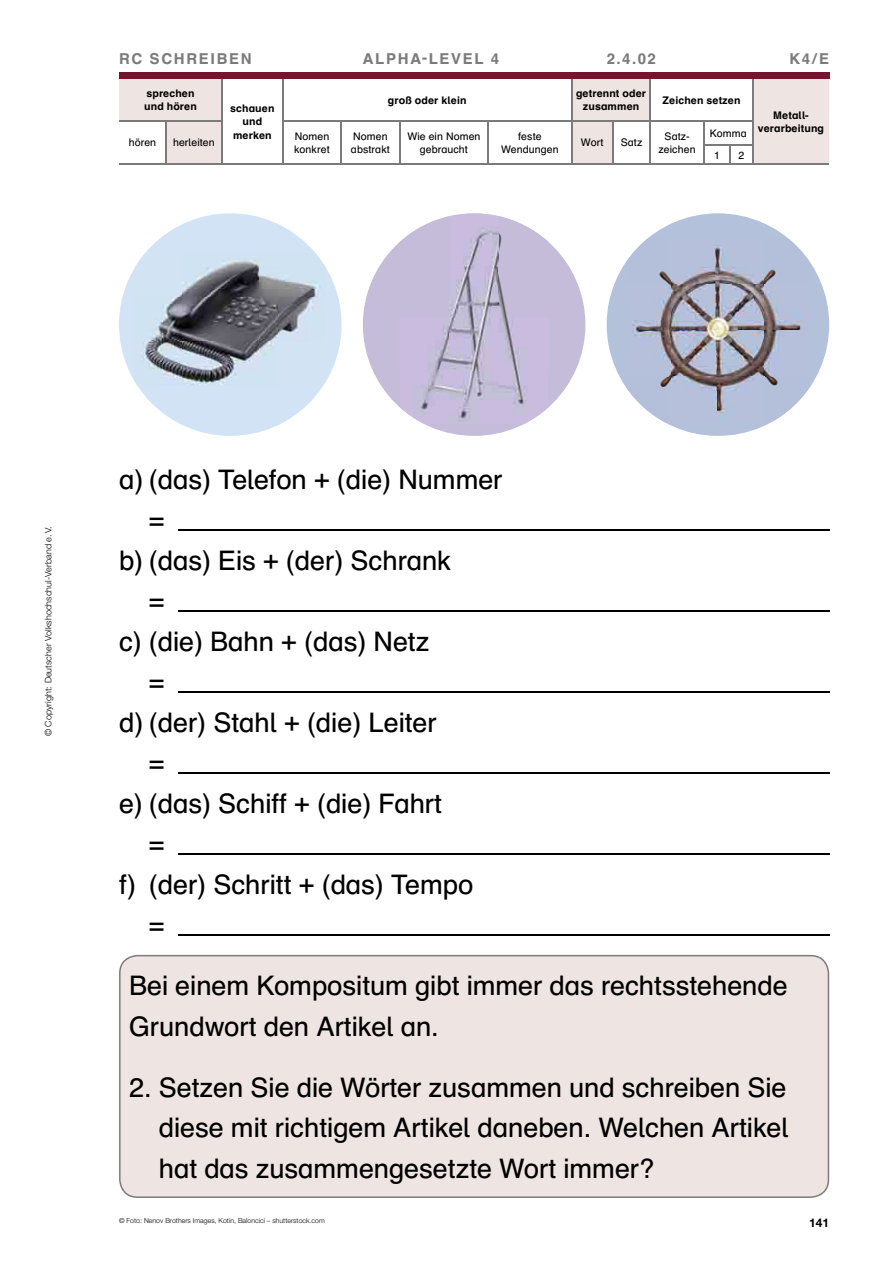
<style>
.page{position:relative;width:893px;height:1263px;background:#fff}
.page>*{position:absolute;margin:0;border:0;box-sizing:border-box;transform-origin:0 0}
.t1{font:27px/40.5px "Schulbuch Nord Pro";color:#000}
.t2{font:700 15px "Schulbuch Nord Pro";letter-spacing:.11em;color:#7b7b7d}
.t3{font:700 12px "Helvetica Neue LT Pro";color:#000}
.t4{font:10.5px/13.5px "Schulbuch Nord Pro";letter-spacing:.01em;color:#000}
.t5{font:700 10.5px/13.5px "Schulbuch Nord Pro";letter-spacing:.01em;color:#000;text-align:center}
.t6{font:300 9px "Helvetica Neue LT Pro";letter-spacing:.005em;color:#000}
.t7{font:300 6.9px "Helvetica Neue LT Pro";letter-spacing:.005em;color:#000}
</style>
<div class="page">
<svg style="left:119px;top:79px;width:710px;height:85px"></svg>
<hr style="left:613px;top:164px;width:37px;height:1px;background:#7b7b7d">
<hr style="left:753px;top:164px;width:76px;height:1px;background:#7b7b7d">
<hr style="left:650px;top:164px;width:54px;height:1px;background:#7b7b7d">
<hr style="left:488px;top:120px;width:84px;height:1px;background:#7b7b7d">
<hr style="left:119px;top:164px;width:47px;height:1px;background:#7b7b7d">
<hr style="left:222px;top:164px;width:61px;height:1px;background:#7b7b7d">
<hr style="left:283px;top:164px;width:58px;height:1px;background:#7b7b7d">
<hr style="left:341px;top:164px;width:59px;height:1px;background:#7b7b7d">
<hr style="left:400px;top:164px;width:88px;height:1px;background:#7b7b7d">
<hr style="left:488px;top:164px;width:84px;height:1px;background:#7b7b7d">
<hr style="left:752px;top:79px;width:1px;height:41px;background:#7b7b7d">
<hr style="left:650px;top:120px;width:54px;height:1px;background:#7b7b7d">
<svg style="left:703px;top:120px;width:50px;height:45px"></svg>
<hr style="left:571px;top:79px;width:1px;height:41px;background:#7b7b7d">
<hr style="left:650px;top:79px;width:1px;height:41px;background:#7b7b7d">
<hr style="left:613px;top:120px;width:37px;height:1px;background:#7b7b7d">
<hr style="left:572px;top:120px;width:41px;height:1px;background:#7b7b7d">
<svg style="left:571px;top:121px;width:1px;height:43px"></svg>
<svg style="left:612px;top:121px;width:1px;height:43px"></svg>
<hr style="left:572px;top:164px;width:41px;height:1px;background:#7b7b7d">
<hr style="left:282px;top:79px;width:2px;height:41px;background:#7b7b7d">
<hr style="left:165px;top:121px;width:2px;height:24px;background:#7b7b7d">
<hr style="left:221px;top:121px;width:2px;height:24px;background:#7b7b7d">
<svg style="left:165px;top:145px;width:2px;height:19px"></svg>
<svg style="left:221px;top:145px;width:2px;height:19px"></svg>
<hr style="left:166px;top:164px;width:56px;height:1px;background:#7b7b7d">
<hr style="left:221px;top:79px;width:2px;height:41px;background:#7b7b7d">
<hr style="left:119px;top:120px;width:47px;height:1px;background:#7b7b7d">
<hr style="left:166px;top:120px;width:57px;height:1px;background:#7b7b7d">
<hr style="left:282px;top:120px;width:59px;height:1px;background:#7b7b7d">
<hr style="left:282px;top:121px;width:2px;height:24px;background:#7b7b7d">
<svg style="left:282px;top:145px;width:2px;height:19px"></svg>
<hr style="left:400px;top:120px;width:88px;height:1px;background:#7b7b7d">
<hr style="left:487px;top:121px;width:2px;height:24px;background:#7b7b7d">
<svg style="left:487px;top:145px;width:2px;height:19px"></svg>
<svg style="left:650px;top:121px;width:1px;height:43px"></svg>
<hr style="left:341px;top:120px;width:59px;height:1px;background:#7b7b7d">
<hr style="left:340px;top:121px;width:2px;height:24px;background:#7b7b7d">
<svg style="left:340px;top:145px;width:2px;height:19px"></svg>
<svg style="left:399px;top:121px;width:1px;height:43px"></svg>
<div style="left:119px;top:72px;width:710px;height:7px;background:#77132c"></div>
<div style="left:119px;top:955px;width:710px;height:243px;background:#eee4e1"></div>
<hr style="left:178px;top:529px;width:651px;height:1px;background:#000">
<hr style="left:178px;top:610px;width:651px;height:1px;background:#000">
<hr style="left:178px;top:691px;width:651px;height:1px;background:#000">
<hr style="left:178px;top:772px;width:651px;height:1px;background:#000">
<hr style="left:178px;top:853px;width:651px;height:1px;background:#000">
<hr style="left:178px;top:934px;width:651px;height:1px;background:#000">
<div style="left:119px;top:213px;width:223px;height:223px;background:#d1e3f4;border-radius:50%"></div>
<div style="left:363px;top:213px;width:222px;height:223px;background:#c4bcd8;border-radius:50%"></div>
<div style="left:607px;top:213px;width:222px;height:223px;background:#b4c1da;border-radius:50%"></div>
<img style="left:401px;top:216px;width:48px;height:208px">
<img style="left:449px;top:213px;width:50px;height:208px">
<img style="left:499px;top:216px;width:49px;height:208px">
<img style="left:135px;top:255px;width:191px;height:131px">
<img style="left:626px;top:239px;width:184px;height:184px">
<p class="t2" style="left:119px;top:48px;width:134px">RC SCHREIBEN</p>
<p class="t2" style="left:363px;top:48px;width:138px">ALPHA-LEVEL 4</p>
<p class="t2" style="left:607px;top:48px;width:51px">2.4.02</p>
<p class="t2" style="left:789px;top:48px;width:41px">K4/E</p>
<p class="t5" style="left:388px;top:93px;width:80px">groß oder klein</p>
<p class="t5" style="left:576px;top:86px;width:72px">getrennt oder zusammen</p>
<p class="t5" style="left:662px;top:93px;width:80px">Zeichen setzen</p>
<p class="t5" style="left:144px;top:86px;width:54px;text-align:left">sprechen und hören</p>
<p class="t5" style="left:230px;top:101px;width:46px">schauen und merken</p>
<p class="t4" style="left:129px;top:136px;width:29px">hören</p>
<p class="t4" style="left:173px;top:136px;width:43px">herleiten</p>
<p class="t4" style="left:294px;top:129px;width:37px">Nomen konkret</p>
<p class="t4" style="left:351px;top:129px;width:40px">Nomen abstrakt</p>
<p class="t4" style="left:407px;top:129px;width:75px;text-align:center">Wie ein Nomen gebraucht</p>
<p class="t4" style="left:501px;top:129px;width:59px;text-align:center">feste<br>Wendungen</p>
<p class="t4" style="left:581px;top:136px;width:24px">Wort</p>
<p class="t4" style="left:621px;top:136px;width:23px">Satz</p>
<p class="t4" style="left:658px;top:129px;width:39px;text-align:center">Satz&shy;zeichen</p>
<p class="t4" style="left:714px;top:122px;width:34px;line-height:21.9px;text-indent:-4px">Komma<br>1</p>
<p class="t4" style="left:739px;top:148px;width:7px">2</p>
<p class="t5" style="left:758px;top:108px;width:68px">Metall&shy;verarbeitung</p>
<p class="t6" style="left:43px;top:736px;width:211px;rotate:-90deg">© Copyright: Deutscher Volkshochschul-Verband e. V.</p>
<p class="t1" style="left:119px;top:459px;width:385px">a) (das) Telefon + (die) Nummer</p>
<p class="t1" style="left:149px;top:500px;width:17px">=</p>
<p class="t1" style="left:119px;top:540px;width:334px">b) (das) Eis + (der) Schrank</p>
<p class="t1" style="left:149px;top:581px;width:17px">=</p>
<p class="t1" style="left:119px;top:621px;width:312px">c) (die) Bahn + (das) Netz</p>
<p class="t1" style="left:149px;top:662px;width:17px">=</p>
<p class="t1" style="left:119px;top:702px;width:319px">d) (der) Stahl + (die) Leiter</p>
<p class="t1" style="left:149px;top:743px;width:17px">=</p>
<p class="t1" style="left:119px;top:783px;width:324px">e) (das) Schiff + (die) Fahrt</p>
<p class="t1" style="left:149px;top:824px;width:17px">=</p>
<p class="t1" style="left:119px;top:864px;width:356px">f) (der) Schritt + (das) Tempo</p>
<p class="t1" style="left:149px;top:905px;width:17px">=</p>
<p class="t1" style="left:129px;top:965px;width:660px">Bei einem Kompositum gibt immer das rechtsstehende<br>Grundwort den Artikel an.</p>
<p class="t1" style="left:159px;top:1067px;width:631px;text-align:justify;text-indent:-30px">2. Setzen Sie die Wörter zusammen und schreiben Sie diese mit richtigem Artikel daneben. Welchen Artikel hat das zusammengesetzte Wort immer?</p>
<p class="t7" style="left:119px;top:1216px;width:207px">© Foto: Nenov Brothers Images, Kotin, Baloncici – shutterstock.com</p>
<p class="t3" style="left:809px;top:1215px;width:22px">141</p>
</div>
